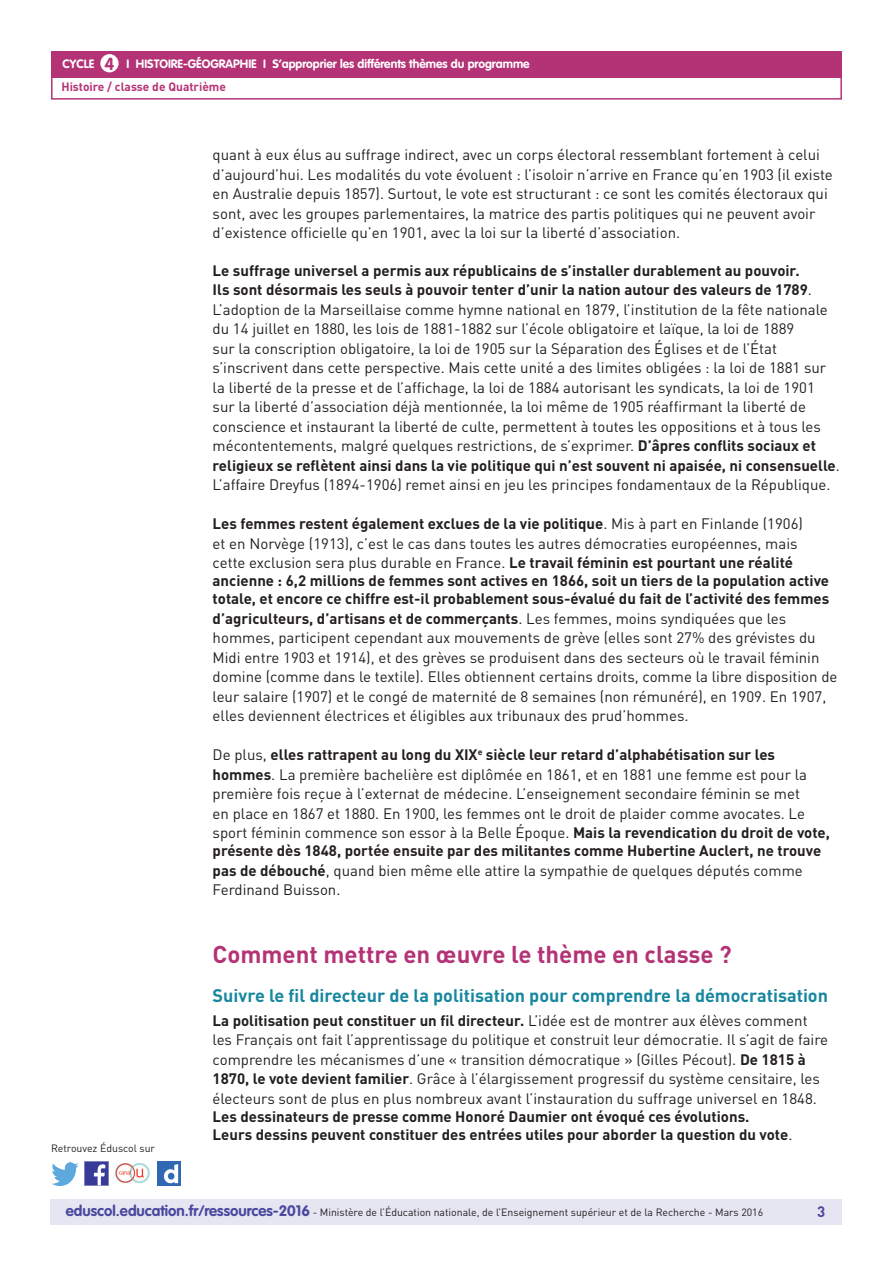
<style>
.page{position:relative;width:893px;height:1263px;background:#fff}
.page>*{position:absolute;margin:0;border:0;box-sizing:border-box;transform-origin:0 0}
.t1{font:700 24px "DIN Pro";color:#b43376}
.t2{font:700 18px "DIN Pro";color:#16879f}
.t3{font:15px/19.5px "DIN Pro";color:#231f20}
.t4{font:700 15px/18px "DIN Pro";color:#231f20}
.t5{font:700 15px "DIN Pro";color:#4a489e}
.t6{font:700 12px "VAG Rounded Std";color:#fff}
.t7{font:700 12px "DIN Pro";color:#b43376}
.t8{font:10.5px "DIN Pro";color:#231f20}
.s1{font-size:17.25px;color:#b43376}
.s2{font-weight:700}
.s3{font-weight:400}
.s4{font-family:"VAG Rounded Std";font-weight:700;font-size:15px;color:#4a489e}
</style>
<div class="page">
<div style="left:50px;top:1199px;width:791px;height:26px;background:#e6e5f2"></div>
<div style="left:51px;top:51px;width:791px;height:27px;background:#b43376"></div>
<div style="left:100px;top:54px;width:19px;height:18px;background:#fff;border-radius:50%"></div>
<div style="left:51px;top:75px;width:791px;height:25px;border:2px solid #b43376"></div>
<img style="left:85px;top:1162px;width:23px;height:23px">
<img style="left:51px;top:1163px;width:28px;height:22px">
<img style="left:158px;top:1162px;width:22px;height:23px">
<img style="left:115px;top:1163px;width:35px;height:21px">
<p class="t6" style="left:63px;top:57px;width:468px">CYCLE <span class="s1">4</span> I histoire-géographie I S’approprier les différents thèmes du programme</p>
<p class="t7" style="left:61px;top:79px;width:166px">Histoire / classe de Quatrième</p>
<p class="t8" style="left:51px;top:1141px;width:106px">Retrouvez Éduscol sur</p>
<p class="t3" style="left:213px;top:145px;width:622px">quant à eux élus au suffrage indirect, avec un corps électoral ressemblant fortement à celui d’aujourd’hui. Les modalités du vote évoluent : l’isoloir n’arrive en France qu’en 1903 (il existe en Australie depuis 1857). Surtout, le vote est structurant : ce sont les comités électoraux qui sont, avec les groupes parlementaires, la matrice des partis politiques qui ne peuvent avoir d’existence officielle qu’en 1901, avec la loi sur la liberté d’association.</p>
<p class="t3" style="left:213px;top:260px;width:629px"><span class="s2">Le suffrage universel a permis aux républicains de s’installer durablement au pouvoir.<br>Ils sont désormais les seuls à pouvoir tenter d’unir la nation autour des valeurs de 1789</span>.<br>L’adoption de la Marseillaise comme hymne national en 1879, l’institution de la fête nationale du 14 juillet en 1880, les lois de 1881-1882 sur l’école obligatoire et laïque, la loi de 1889<br>sur la conscription obligatoire, la loi de 1905 sur la Séparation des Églises et de l’État s’inscrivent dans cette perspective. Mais cette unité a des limites obligées : la loi de 1881 sur la liberté de la presse et de l’affichage, la loi de 1884 autorisant les syndicats, la loi de 1901 sur la liberté d’association déjà mentionnée, la loi même de 1905 réaffirmant la liberté de conscience et instaurant la liberté de culte, permettent à toutes les oppositions et à tous les mécontentements, malgré quelques restrictions, de s’exprimer. <span class="s2">D’âpres conflits sociaux et religieux se reflètent ainsi dans la vie politique qui n’est souvent ni apaisée, ni consensuelle</span>.<br>L’affaire Dreyfus (1894-1906) remet ainsi en jeu les principes fondamentaux de la République.</p>
<p class="t3" style="left:213px;top:514px;width:592px"><span class="s2">Les femmes restent également exclues de la vie politique</span>. Mis à part en Finlande (1906) et en Norvège (1913), c’est le cas dans toutes les autres démocraties européennes, mais cette exclusion sera plus durable en France. <span class="s2">Le travail féminin est pourtant une réalité</span></p>
<p class="t4" style="left:213px;top:571px;width:618px">ancienne : 6,2 millions de femmes sont actives en 1866, soit un tiers de la population active totale, et encore ce chiffre est-il probablement sous-évalué du fait de l’activité des femmes</p>
<p class="t3" style="left:213px;top:608px;width:626px"><span class="s2">d’agriculteurs, d’artisans et de commerçants</span>. Les femmes, moins syndiquées que les hommes, participent cependant aux mouvements de grève (elles sont 27% des grévistes du Midi entre 1903 et 1914), et des grèves se produisent dans des secteurs où le travail féminin domine (comme dans le textile). Elles obtiennent certains droits, comme la libre disposition de leur salaire (1907) et le congé de maternité de 8 semaines (non rémunéré), en 1909. En 1907, elles deviennent électrices et éligibles aux tribunaux des prud’hommes.</p>
<p class="t3" style="left:213px;top:745px;width:619px">De plus, <span class="s2">elles rattrapent au long du XIX</span><sup>e</sup> <span class="s2">siècle leur retard d’alphabétisation sur les hommes</span>. La première bachelière est diplômée en 1861, et en 1881 une femme est pour la première fois reçue à l’externat de médecine. L’enseignement secondaire féminin se met<br>en place en 1867 et 1880. En 1900, les femmes ont le droit de plaider comme avocates. Le sport féminin commence son essor à la Belle Époque. <span class="s2">Mais la revendication du droit de vote,</span></p>
<p class="t4" style="left:213px;top:841px;width:610px;line-height:19.5px">présente dès 1848, portée ensuite par des militantes comme Hubertine Auclert, ne trouve pas de débouché<span class="s3">, quand bien même elle attire la sympathie de quelques députés comme<br>Ferdinand Buisson.</span></p>
<h1 class="t1" style="left:213px;top:939px;width:521px">Comment mettre en œuvre le thème en classe ?</h1>
<p class="t2" style="left:213px;top:984px;width:617px">Suivre le fil directeur de la politisation pour comprendre la démocratisation</p>
<p class="t3" style="left:213px;top:1010px;width:617px"><span class="s2">La politisation peut constituer un fil directeur.</span> L’idée est de montrer aux élèves comment les Français ont fait l’apprentissage du politique et construit leur démocratie. Il s’agit de faire comprendre les mécanismes d’une « transition démocratique » (Gilles Pécout). <span class="s2">De 1815 à 1870, le vote devient familier</span>. Grâce à l’élargissement progressif du système censitaire, les électeurs sont de plus en plus nombreux avant l’instauration du suffrage universel en 1848.</p>
<p class="t4" style="left:213px;top:1107px;width:581px">Les dessinateurs de presse comme Honoré Daumier ont évoqué ces évolutions.<br>Leurs dessins peuvent constituer des entrées utiles pour aborder la question du vote<span class="s3">.</span></p>
<p class="t8" style="left:66px;top:1205px;width:699px"><span class="s4">eduscol.education.fr/ressources-2016</span> - Ministère de l’Éducation nationale, de l’Enseignement supérieur et de la Recherche - Mars 2016</p>
<p class="t5" style="left:817px;top:1201px;width:10px">3</p>
</div>
